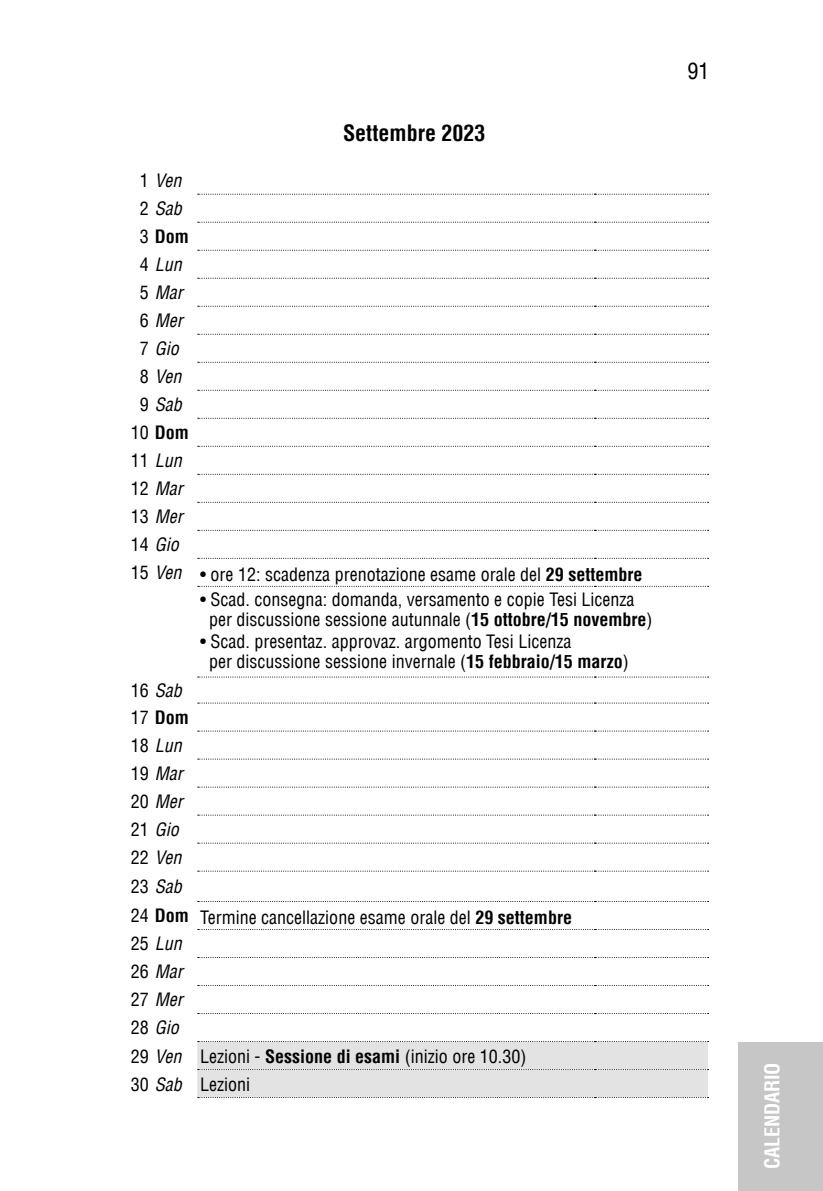
<style>
.page{position:relative;width:823px;height:1191px;background:#fff}
.page>*{position:absolute;margin:0;border:0;box-sizing:border-box;transform-origin:0 0}
.t1{font:700 condensed 22px "Helvetica LT";color:#000}
.t2{font:condensed 22px "Helvetica LT";color:#000}
.t3{font:700 condensed 20px "Helvetica LT";letter-spacing:-.01em;color:#fff}
.t4{font:condensed 18px/28.4px "Helvetica LT";color:#000}
.t5{font:italic condensed 18px "Helvetica LT";color:#000}
.t6{font:700 condensed 18px "Helvetica LT";color:#000}
.s1{font-style:normal}
.s2{font-weight:400}
.s3{font-style:italic}
.s4{font-weight:700}
</style>
<div class="page">
<div style="left:737px;top:1042px;width:85px;height:149px;background:#c6c6c6"></div>
<svg style="left:198px;top:194px;width:510px;height:1px"></svg>
<svg style="left:198px;top:222px;width:510px;height:1px"></svg>
<svg style="left:198px;top:250px;width:510px;height:1px"></svg>
<svg style="left:198px;top:278px;width:510px;height:1px"></svg>
<svg style="left:198px;top:306px;width:510px;height:1px"></svg>
<svg style="left:198px;top:334px;width:510px;height:1px"></svg>
<svg style="left:198px;top:362px;width:510px;height:1px"></svg>
<svg style="left:198px;top:390px;width:510px;height:1px"></svg>
<svg style="left:198px;top:418px;width:510px;height:1px"></svg>
<svg style="left:198px;top:446px;width:510px;height:1px"></svg>
<svg style="left:198px;top:474px;width:510px;height:1px"></svg>
<svg style="left:198px;top:502px;width:510px;height:1px"></svg>
<svg style="left:198px;top:530px;width:510px;height:1px"></svg>
<svg style="left:198px;top:676px;width:510px;height:1px"></svg>
<svg style="left:198px;top:702px;width:510px;height:1px"></svg>
<svg style="left:198px;top:730px;width:510px;height:1px"></svg>
<svg style="left:198px;top:758px;width:510px;height:1px"></svg>
<svg style="left:198px;top:786px;width:510px;height:1px"></svg>
<svg style="left:198px;top:814px;width:510px;height:1px"></svg>
<svg style="left:198px;top:842px;width:510px;height:1px"></svg>
<svg style="left:198px;top:870px;width:510px;height:1px"></svg>
<svg style="left:198px;top:901px;width:510px;height:1px"></svg>
<svg style="left:198px;top:929px;width:510px;height:1px"></svg>
<svg style="left:198px;top:957px;width:510px;height:1px"></svg>
<svg style="left:198px;top:985px;width:510px;height:1px"></svg>
<svg style="left:198px;top:1013px;width:510px;height:1px"></svg>
<div style="left:197px;top:1041px;width:511px;height:57px;background:#e3e3e3"></div>
<svg style="left:198px;top:558px;width:510px;height:1px"></svg>
<svg style="left:198px;top:586px;width:510px;height:1px"></svg>
<p class="t1" style="left:343px;top:120px;width:144px">Settembre 2023</p>
<p class="t5" style="left:140px;top:169px;width:43px"><span class="s1">1</span> Ven</p>
<p class="t5" style="left:140px;top:197px;width:43px"><span class="s1">2</span> Sab</p>
<p class="t6" style="left:140px;top:225px;width:50px"><span class="s2">3</span> Dom</p>
<p class="t5" style="left:140px;top:253px;width:43px"><span class="s1">4</span> Lun</p>
<p class="t5" style="left:140px;top:281px;width:44px"><span class="s1">5</span> Mar</p>
<p class="t5" style="left:140px;top:309px;width:44px"><span class="s1">6</span> Mer</p>
<p class="t5" style="left:140px;top:337px;width:40px"><span class="s1">7</span> Gio</p>
<p class="t5" style="left:140px;top:365px;width:43px"><span class="s1">8</span> Ven</p>
<p class="t5" style="left:140px;top:393px;width:43px"><span class="s1">9</span> Sab</p>
<p class="t6" style="left:131px;top:421px;width:59px"><span class="s2">10</span> Dom</p>
<p class="t5" style="left:131px;top:449px;width:52px"><span class="s1">11</span> Lun</p>
<p class="t5" style="left:131px;top:477px;width:53px"><span class="s1">12</span> Mar</p>
<p class="t5" style="left:131px;top:505px;width:53px"><span class="s1">13</span> Mer</p>
<p class="t5" style="left:131px;top:533px;width:49px"><span class="s1">14</span> Gio</p>
<p class="t4" style="left:131px;top:560px;width:512px">15 <span class="s3">Ven</span> • ore 12: scadenza prenotazione esame orale del <span class="s4">29 settembre</span></p>
<p class="t4" style="left:209px;top:589px;width:444px;line-height:20px;text-indent:-9px">• Scad. consegna: domanda, versamento e copie Tesi Licenza per discussione sessione autunnale (<span class="s4">15 ottobre/15 novembre</span>)</p>
<p class="t4" style="left:209px;top:632px;width:421px;line-height:20px;text-indent:-9px">• Scad. presentaz. approvaz. argomento Tesi Licenza<br>per discussione sessione invernale (<span class="s4">15 febbraio/15 marzo</span>)</p>
<p class="t4" style="left:131px;top:676px;width:442px">16 <span class="s3">Sab<br></span>17 <span class="s4">Dom<br></span>18 <span class="s3">Lun<br></span>19 <span class="s3">Mar<br></span>20 <span class="s3">Mer<br></span>21 <span class="s3">Gio<br></span>22 <span class="s3">Ven<br></span>23 <span class="s3">Sab<br></span>24 <span class="s4">Dom</span> Termine cancellazione esame orale del <span class="s4">29 settembre</span></p>
<p class="t4" style="left:131px;top:929px;width:396px">25 <span class="s3">Lun<br></span>26 <span class="s3">Mar<br></span>27 <span class="s3">Mer<br></span>28 <span class="s3">Gio<br></span>29 <span class="s3">Ven</span> Lezioni - <span class="s4">Sessione di esami</span> (inizio ore 10.30)<br>30 <span class="s3">Sab</span> Lezioni</p>
<p class="t2" style="left:687px;top:57px;width:23px">91</p>
<p class="t3" style="left:759px;top:1168px;width:107px;rotate:-90deg">CALENDARIO</p>
</div>
